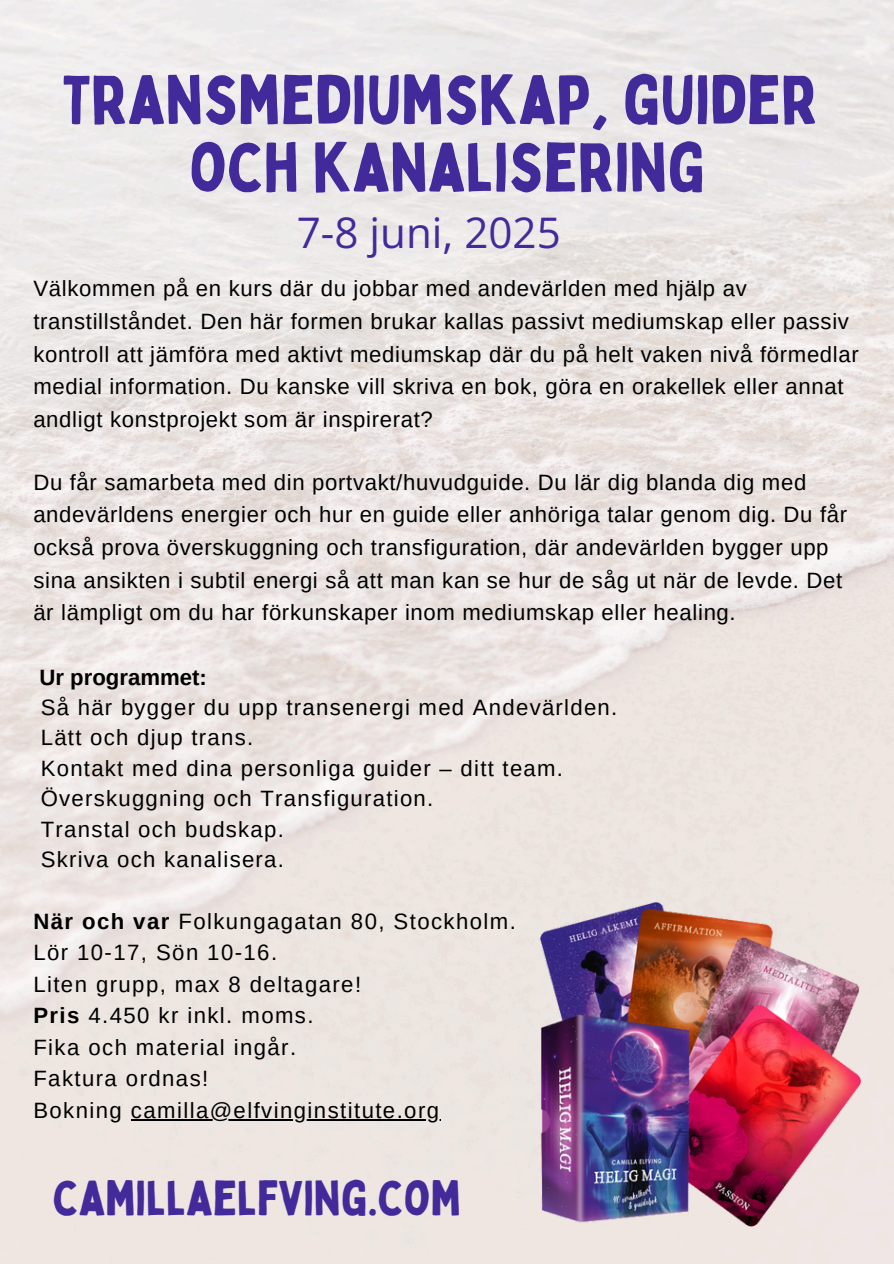
<style>
.page{position:relative;width:894px;height:1264px;background:#fff}
.page>*{position:absolute;margin:0;border:0;box-sizing:border-box;transform-origin:0 0}
.t1{font:67.65px/67.5px "Bobby Jones";color:#432a9b;text-align:center}
.t2{font:48px "Bobby Jones";color:#432a9b}
.t3{font:42.15px "Open Sans";color:#432a9b}
.t4{font:22.2px/32.7px "Arimo";letter-spacing:.03em;color:#000}
.t5{font:22.2px "Arimo";letter-spacing:.055em;color:#000}
.t6{font:22.2px "Arimo";letter-spacing:.065em;color:#000}
.t7{font:700 22.2px "Arimo";color:#000}
.s1{font-weight:700}
</style>
<div class="page">
<img style="left:0;top:0;width:893px;height:1263px">
<hr style="left:131px;top:1118px;width:309px;height:2px;background:#000">
<img style="left:540px;top:902px;width:320px;height:324px">
<p class="t1" style="left:62px;top:64px;width:756px">TRANSMEDIUMSKAP, GUIDER<br>OCH KANALISERING</p>
<p class="t3" style="left:297px;top:203px;width:265px">7-8 juni, 2025</p>
<h1 class="t4" style="left:33px;top:272px;width:826px">Välkommen på en kurs där du jobbar med andevärlden med hjälp av transtillståndet. Den här formen brukar kallas passivt mediumskap eller passiv kontroll att jämföra med aktivt mediumskap där du på helt vaken nivå förmedlar medial information. Du kanske vill skriva en bok, göra en orakellek eller annat andligt konstprojekt som är inspirerat?</h1>
<h3 class="t4" style="left:33px;top:466px;width:815px">Du får samarbeta med din portvakt/huvudguide. Du lär dig blanda dig med andevärldens energier och hur en guide eller anhöriga talar genom dig. Du får också prova överskuggning och transfiguration, där andevärlden bygger upp sina ansikten i subtil energi så att man kan se hur de såg ut när de levde. Det är lämpligt om du har förkunskaper inom mediumskap eller healing.</h3>
<p class="t7" style="left:39px;top:664px;width:169px">Ur programmet:</p>
<p class="t5" style="left:41px;top:694px;width:578px">Så här bygger du upp transenergi med Andevärlden.</p>
<p class="t5" style="left:41px;top:725px;width:214px">Lätt och djup trans.</p>
<p class="t5" style="left:41px;top:755px;width:523px">Kontakt med dina personliga guider – ditt team.</p>
<p class="t5" style="left:41px;top:786px;width:394px">Överskuggning och Transfiguration.</p>
<p class="t5" style="left:41px;top:816px;width:244px">Transtal och budskap.</p>
<p class="t5" style="left:41px;top:846px;width:244px">Skriva och kanalisera.</p>
<p class="t6" style="left:33px;top:908px;width:484px"><span class="s1">När och var</span> Folkungagatan 80, Stockholm.</p>
<p class="t6" style="left:33px;top:940px;width:245px">Lör 10-17, Sön 10-16.</p>
<p class="t6" style="left:33px;top:971px;width:329px">Liten grupp, max 8 deltagare!</p>
<p class="t6" style="left:33px;top:1003px;width:282px"><span class="s1">Pris</span> 4.450 kr inkl. moms.</p>
<p class="t6" style="left:33px;top:1034px;width:264px">Fika och material ingår.</p>
<p class="t6" style="left:33px;top:1066px;width:176px">Faktura ordnas!</p>
<p class="t6" style="left:33px;top:1097px;width:407px">Bokning camilla@elfvinginstitute.org</p>
<h2 class="t2" style="left:53px;top:1168px;width:409px">CAMILLAELFVING.COM</h2>
</div>
